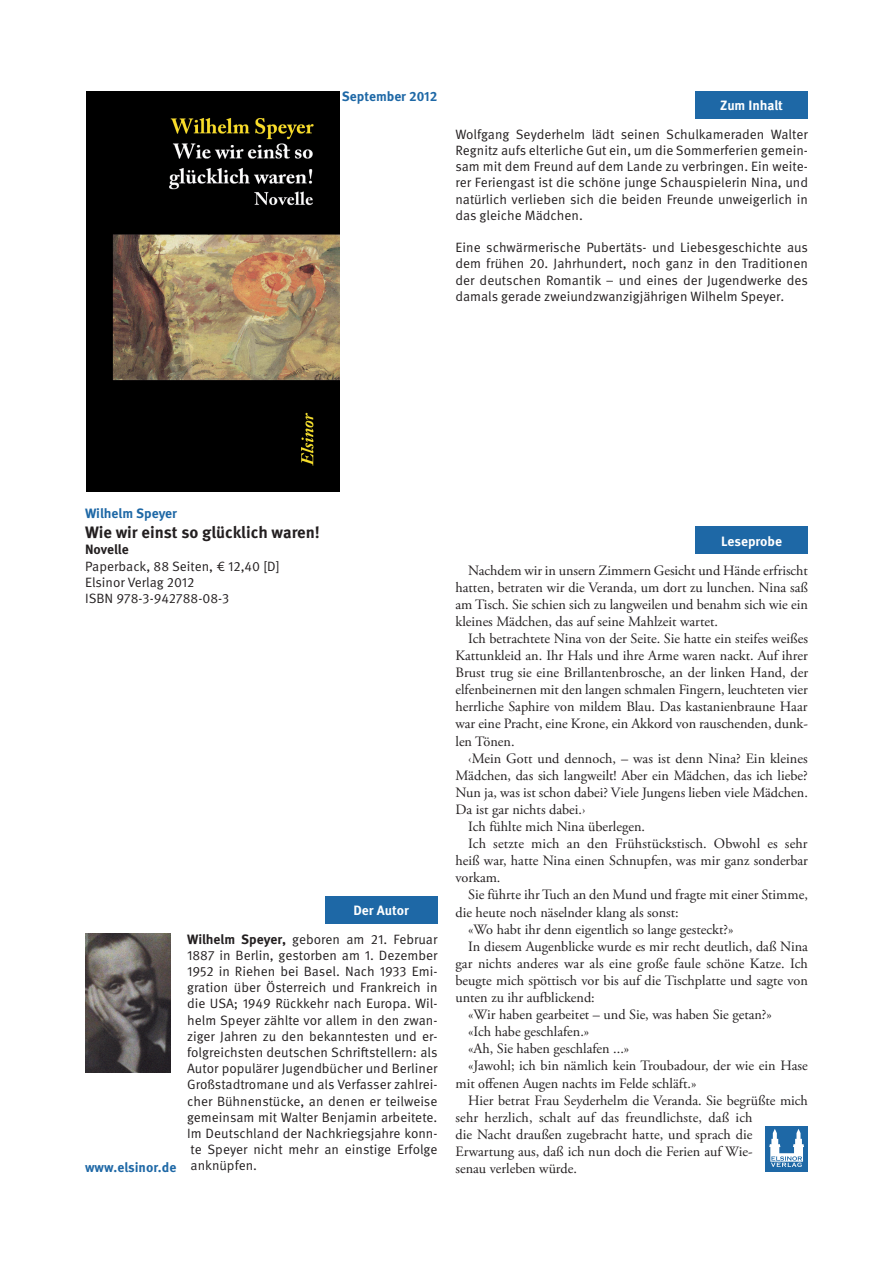
<style>
.page{position:relative;width:893px;height:1263px;background:#fff}
.page>*{position:absolute;margin:0;border:0;box-sizing:border-box;transform-origin:0 0}
.t1{font:700 16.5px "Meta Pro";color:#231f20}
.t2{font:14.25px/17.1px "Adobe Garamond Pro";color:#231f20;text-align:justify}
.t3{font:13.5px/16.2px "Meta Pro Norm";color:#231f20;text-align:justify}
.t4{font:700 13.5px "Meta Pro";color:#1e68a6}
.t5{font:700 13.5px "Meta Pro";color:#fff}
.t6{font:700 13.5px "Meta Pro";color:#231f20}
.s1{font-family:"Meta Pro";font-weight:700}
</style>
<div class="page">
<div style="left:765px;top:1126px;width:43px;height:45px;background:#1e68a6"></div>
<svg style="left:769px;top:1129px;width:35px;height:38px"></svg>
<img style="left:86px;top:91px;width:253px;height:401px">
<div style="left:695px;top:91px;width:113px;height:28px;background:#1e68a6"></div>
<div style="left:695px;top:527px;width:113px;height:27px;background:#1e68a6"></div>
<img style="left:85px;top:933px;width:85px;height:139px">
<div style="left:325px;top:896px;width:112px;height:27px;background:#1e68a6"></div>
<p class="t4" style="left:342px;top:86px;width:97px">September 2012</p>
<p class="t5" style="left:720px;top:95px;width:64px">Zum Inhalt</p>
<p class="t3" style="left:455px;top:125px;width:354px">Wolfgang Seyderhelm lädt seinen Schulkameraden Walter Regnitz aufs elterliche Gut ein, um die Sommerferien gemein&shy;sam mit dem Freund auf dem Lande zu verbringen. Ein weite&shy;rer Feriengast ist die schöne junge Schauspielerin Nina, und natürlich verlieben sich die beiden Freunde unweigerlich in das gleiche Mädchen.</p>
<p class="t3" style="left:455px;top:238px;width:354px">Eine schwärmerische Pubertäts- und Liebesgeschichte aus dem frühen 20. Jahrhundert, noch ganz in den Traditionen der deutschen Romantik – und eines der Jugendwerke des damals gerade zweiundzwanzigjährigen Wilhelm Speyer.</p>
<p class="t4" style="left:85px;top:503px;width:94px">Wilhelm Speyer</p>
<p class="t1" style="left:85px;top:519px;width:236px">Wie wir einst so glücklich waren!</p>
<p class="t6" style="left:85px;top:539px;width:45px">Novelle</p>
<p class="t3" style="left:85px;top:557px;width:196px;text-align:left">Paperback, 88 Seiten, € 12,40 [D]<br>Elsinor Verlag 2012<br>ISBN 978-3-942788-08-3</p>
<p class="t5" style="left:353px;top:900px;width:57px">Der Autor</p>
<p class="t4" style="left:85px;top:1156px;width:93px">www.elsinor.de</p>
<p class="t3" style="left:187px;top:930px;width:252px"><span class="s1">Wilhelm Speyer,</span> geboren am 21. Februar 1887 in Berlin, gestorben am 1. Dezember 1952 in Riehen bei Basel. Nach 1933 Emi&shy;gration über Österreich und Frankreich in die USA; 1949 Rückkehr nach Europa. Wil&shy;helm Speyer zählte vor allem in den zwan&shy;ziger Jahren zu den bekanntesten und er&shy;folgreichsten deutschen Schriftstellern: als Autor populärer Jugendbücher und Berliner Großstadtromane und als Verfasser zahlrei&shy;cher Bühnenstücke, an denen er teilweise gemeinsam mit Walter Benjamin arbeitete.<br>Im Deutschland der Nachkriegsjahre konn&shy;te Speyer nicht mehr an einstige Erfolge anknüpfen.</p>
<p class="t5" style="left:721px;top:530px;width:62px">Leseprobe</p>
<p class="t2" style="left:455px;top:562px;width:354px;text-indent:13px">Nachdem wir in unsern Zimmern Gesicht und Hände erfrischt hatten, betraten wir die Veranda, um dort zu lunchen. Nina saß am Tisch. Sie schien sich zu langweilen und benahm sich wie ein kleines Mädchen, das auf seine Mahlzeit wartet.</p>
<p class="t2" style="left:455px;top:630px;width:354px;text-indent:13px">Ich betrachtete Nina von der Seite. Sie hatte ein steifes weißes Kattunkleid an. Ihr Hals und ihre Arme waren nackt. Auf ihrer Brust trug sie eine Brillantenbrosche, an der linken Hand, der elfenbeinernen mit den langen schmalen Fingern, leuchteten vier herrliche Saphire von mildem Blau. Das kastanienbraune Haar war eine Pracht, eine Krone, ein Akkord von rauschenden, dunk&shy;len Tönen.</p>
<p class="t2" style="left:468px;top:750px;width:341px">‹Mein Gott und dennoch, – was ist denn Nina? Ein kleines</p>
<p class="t2" style="left:455px;top:767px;width:354px">Mädchen, das sich langweilt! Aber ein Mädchen, das ich liebe?</p>
<p class="t2" style="left:455px;top:784px;width:354px">Nun ja, was ist schon dabei? Viele Jungens lieben viele Mädchen.</p>
<p class="t2" style="left:455px;top:801px;width:132px">Da ist gar nichts dabei.›</p>
<p class="t2" style="left:468px;top:818px;width:178px">Ich fühlte mich Nina überlegen.</p>
<p class="t2" style="left:468px;top:835px;width:341px">Ich setzte mich an den Frühstückstisch. Obwohl es sehr</p>
<p class="t2" style="left:455px;top:853px;width:354px">heiß war, hatte Nina einen Schnupfen, was mir ganz sonderbar</p>
<p class="t2" style="left:455px;top:870px;width:47px">vorkam.</p>
<p class="t2" style="left:468px;top:887px;width:341px">Sie führte ihr Tuch an den Mund und fragte mit einer Stimme,</p>
<p class="t2" style="left:455px;top:904px;width:225px">die heute noch näselnder klang als sonst:</p>
<p class="t2" style="left:468px;top:921px;width:267px">«Wo habt ihr denn eigentlich so lange gesteckt?»</p>
<p class="t2" style="left:468px;top:938px;width:341px">In diesem Augenblicke wurde es mir recht deutlich, daß Nina</p>
<p class="t2" style="left:455px;top:955px;width:354px">gar nichts anderes war als eine große faule schöne Katze. Ich</p>
<p class="t2" style="left:455px;top:972px;width:354px">beugte mich spöttisch vor bis auf die Tischplatte und sagte von</p>
<p class="t2" style="left:455px;top:989px;width:141px">unten zu ihr aufblickend:</p>
<p class="t2" style="left:468px;top:1006px;width:305px">«Wir haben gearbeitet – und Sie, was haben Sie getan?»</p>
<p class="t2" style="left:468px;top:1024px;width:123px">«Ich habe geschlafen.»</p>
<p class="t2" style="left:468px;top:1041px;width:163px">«Ah, Sie haben geschlafen ...»</p>
<p class="t2" style="left:468px;top:1058px;width:341px">«Jawohl; ich bin nämlich kein Troubadour, der wie ein Hase</p>
<p class="t2" style="left:455px;top:1075px;width:242px">mit offenen Augen nachts im Felde schläft.»</p>
<p class="t2" style="left:468px;top:1092px;width:341px">Hier betrat Frau Seyderhelm die Veranda. Sie begrüßte mich</p>
<p class="t2" style="left:455px;top:1109px;width:299px">sehr herzlich, schalt auf das freundlichste, daß ich</p>
<p class="t2" style="left:455px;top:1126px;width:298px">die Nacht draußen zugebracht hatte, und sprach die</p>
<p class="t2" style="left:455px;top:1143px;width:299px">Erwartung aus, daß ich nun doch die Ferien auf Wie-</p>
<p class="t2" style="left:455px;top:1160px;width:123px">senau verleben würde.</p>
</div>
